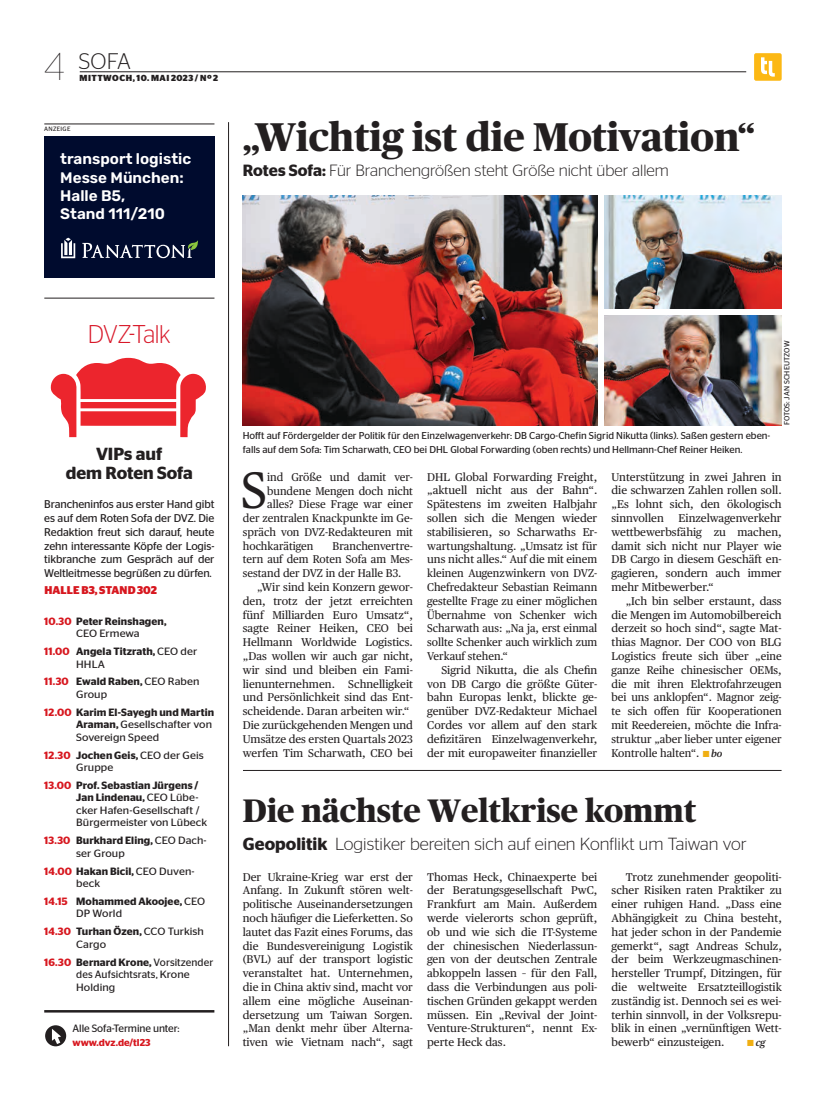
<style>
.page{position:relative;width:826px;height:1099px;background:#fff}
.page>*{position:absolute;margin:0;border:0;box-sizing:border-box;transform-origin:0 0}
.t1{font:51px "Publico Text";color:#231f20}
.t2{font:800 40px "Publico Headline";color:#231f20}
.t3{font:100 38.75px "Stag Sans";color:#231f20}
.t4{font:800 32.5px "Publico Headline";color:#231f20}
.t5{font:300 25.62px "Stag Sans";letter-spacing:-.02em;color:#d81829;scale:.94 1}
.t6{font:300 22.5px "Stag Sans";color:#231f20}
.t7{font:300 17.5px "Stag Sans";color:#231f20}
.t8{font:600 17.5px/18.8px "Stag Sans";color:#231f20;text-align:center}
.t9{font:300 16.25px "Stag Sans";color:#231f20}
.t10{font:600 15.25px/18.2px "Rubik";color:#fff}
.t11{font:11.25px/13.8px "Publico Text";color:#231f20;text-align:justify}
.t12{font:11.25px/13.8px "Stag Sans";letter-spacing:-.01em;color:#231f20;text-align:justify}
.t13{font:700 11.25px "Stag Sans";letter-spacing:.01em;color:#d7171f}
.t14{font:10.62px/12.5px "Stag Sans";letter-spacing:.005em;color:#231f20;scale:1.06 1}
.t15{font:600 10.62px/12.5px "Stag Sans";letter-spacing:.01em;color:#231f20}
.t16{font:10.62px/12.5px "Stag Sans";letter-spacing:.005em;color:#231f20}
.t17{font:10px/13.8px "Stag Sans";color:#231f20}
.t18{font:600 10px "Stag Sans";color:#d7171f}
.t19{font:italic 600 10px "Publico Text";color:#231f20}
.t20{font:700 8.75px "Stag Sans";letter-spacing:.05em;color:#231f20}
.t21{font:7.5px "Stag Sans";letter-spacing:.015em;color:#231f20}
.t22{font:6.25px "Stag Sans";letter-spacing:.05em;color:#231f20}
.s1{font-weight:600}
.s2{color:#d7171f}
.s3{font-weight:400}
.s4{font-weight:600;color:#d7171f}
.s5{font-size:8.75px;color:#f0af13}
.s6{font-weight:600;font-style:italic;font-size:10px}
.s7{font-weight:400;font-style:normal;font-size:8.75px;color:#f0af13}
</style>
<div class="page">
<div style="left:754px;top:53px;width:27px;height:28px;background:#fcb814;border-radius:2px"></div>
<svg style="left:761px;top:57px;width:13px;height:20px"></svg>
<hr style="left:80px;top:71px;width:666px;height:1px;background:#231f20">
<img style="left:243px;top:196px;width:354px;height:229px">
<img style="left:604px;top:196px;width:177px;height:112px">
<img style="left:604px;top:315px;width:177px;height:110px">
<svg style="left:50px;top:357px;width:156px;height:81px"></svg>
<hr style="left:243px;top:770px;width:538px;height:1px;background:#231f20">
<hr style="left:44px;top:1010px;width:170px;height:2px;background:#231f20">
<div style="left:45px;top:1025px;width:21px;height:21px;background:#231f20;border-radius:50%"></div>
<svg style="left:52px;top:1029px;width:9px;height:15px"></svg>
<hr style="left:228px;top:122px;width:1px;height:924px;background:#231f20">
<hr style="left:44px;top:298px;width:170px;height:1px;background:#231f20">
<hr style="left:44px;top:124px;width:170px;height:1px;background:#231f20">
<div style="left:44px;top:136px;width:170px;height:142px;background:#000b2e"></div>
<svg style="left:61px;top:238px;width:14px;height:20px"></svg>
<svg style="left:82px;top:240px;width:116px;height:18px"></svg>
<h3 class="t3" style="left:44px;top:45px;width:22px">4</h3>
<h3 class="t6" style="left:79px;top:49px;width:54px">SOFA</h3>
<p class="t20" style="left:79px;top:73px;width:140px">MITTWOCH, 10. MAI 2023 / Nº 2</p>
<p class="t22" style="left:44px;top:126px;width:28px">ANZEIGE</p>
<h3 class="t10" style="left:60px;top:150px;width:133px">transport logistic<br>Messe München:<br>Halle B5,<br>Stand 111/210</h3>
<h2 class="t2" style="left:243px;top:108px;width:513px">„Wichtig ist die Motivation“</h2>
<h3 class="t9" style="left:243px;top:161px;width:427px"><span class="s1">Rotes Sofa:</span> Für Branchengrößen steht Größe nicht über allem</h3>
<h3 class="t5" style="left:88px;top:320px;width:89px">DVZ-Talk</h3>
<h3 class="t8" style="left:66px;top:445px;width:129px">VIPs auf<br>dem Roten Sofa</h3>
<p class="t12" style="left:44px;top:497px;width:172px">Brancheninfos aus erster Hand gibt es auf dem Roten Sofa der DVZ. Die Redaktion freut sich darauf, heute zehn interessante Köpfe der Logis&shy;tikbranche zum Gespräch auf der Weltleitmesse begrüßen zu dürfen.</p>
<p class="t13" style="left:44px;top:583px;width:114px">HALLE B3, STAND 302</p>
<p class="t15" style="left:44px;top:614px;width:124px;text-align:center"><span class="s2">10.30</span> Peter Reinshagen,<br><span class="s3">CEO Ermewa</span></p>
<p class="t15" style="left:76px;top:645px;width:123px;text-indent:-32px"><span class="s2">11.00</span> Angela Titzrath, <span class="s3">CEO der<br>HHLA</span></p>
<p class="t14" style="left:76px;top:675px;width:118px;text-indent:-32px"><span class="s4">11.30</span> <span class="s1">Ewald Raben,</span> CEO Raben<br>Group</p>
<p class="t14" style="left:76px;top:705px;width:131px;text-indent:-32px"><span class="s4">12.00</span> <span class="s1">Karim El-Sayegh und Martin<br>Araman,</span> Gesellschafter von<br>Sovereign Speed</p>
<p class="t14" style="left:76px;top:748px;width:122px;text-indent:-32px"><span class="s4">12.30</span> <span class="s1">Jochen Geis,</span> CEO der Geis<br>Gruppe</p>
<p class="t14" style="left:76px;top:778px;width:125px;text-indent:-32px"><span class="s4">13.00</span> <span class="s1">Prof. Sebastian Jürgens /<br>Jan Lindenau,</span> CEO Lübe&shy;cker Hafen-Gesellschaft /<br>Bürgermeister von Lübeck</p>
<p class="t14" style="left:76px;top:834px;width:125px;text-indent:-32px"><span class="s4">13.30</span> <span class="s1">Burkhard Eling,</span> CEO Dach&shy;ser Group</p>
<p class="t14" style="left:76px;top:864px;width:113px;text-indent:-32px"><span class="s4">14.00</span> <span class="s1">Hakan Bicil,</span> CEO Duven&shy;beck</p>
<p class="t15" style="left:76px;top:894px;width:130px;text-indent:-32px"><span class="s2">14.15</span> Mohammed Akoojee, <span class="s3">CEO<br>DP World</span></p>
<p class="t14" style="left:76px;top:925px;width:122px;text-indent:-32px"><span class="s4">14.30</span> <span class="s1">Turhan Özen,</span> CCO Turkish<br>Cargo</p>
<p class="t16" style="left:76px;top:955px;width:139px;text-indent:-32px"><span class="s4">16.30</span> <span class="s1">Bernard Krone,</span> Vorsitzender des Aufsichtsrats, Krone<br>Holding</p>
<p class="t16" style="left:73px;top:1022px;width:109px">Alle Sofa-Termine unter:</p>
<p class="t18" style="left:73px;top:1036px;width:79px">www.dvz.de/tl23</p>
<p class="t17" style="left:243px;top:429px;width:529px">Hofft auf Fördergelder der Politik für den Einzelwagenverkehr: DB Cargo-Chefin Sigrid Nikutta (links). Saßen gestern eben&shy;falls auf dem Sofa: Tim Scharwath, CEO bei DHL Global Forwarding (oben rechts) und Hellmann-Chef Reiner Heiken.</p>
<p class="t21" style="left:782px;top:425px;width:86px;rotate:-90deg">FOTOS: JAN SCHEUTZOW</p>
<h1 class="t1" style="left:241px;top:452px;width:28px">S</h1>
<p class="t11" style="left:267px;top:469px;width:147px">ind Größe und damit ver-</p>
<p class="t11" style="left:267px;top:483px;width:147px">bundene Mengen doch nicht</p>
<p class="t11" style="left:267px;top:497px;width:147px">alles? Diese Frage war einer</p>
<p class="t11" style="left:243px;top:510px;width:172px">der zentralen Knackpunkte im Ge-</p>
<p class="t11" style="left:243px;top:524px;width:172px">spräch von DVZ-Redakteuren mit</p>
<p class="t11" style="left:243px;top:538px;width:72px">hochkarätigen</p>
<p class="t11" style="left:243px;top:538px;width:172px;text-indent:90px">Branchenvertre&shy;tern auf dem Roten Sofa am Mes&shy;sestand der DVZ in der Halle B3.</p>
<p class="t11" style="left:243px;top:579px;width:172px;text-align:left;text-indent:14px">„Wir sind kein Konzern gewor&shy;den, trotz der jetzt erreichten fünf Milliarden Euro Umsatz“, sagte Reiner Heiken, CEO bei<br>Hellmann Worldwide Logistics. „Das wollen wir auch gar nicht, wir sind und bleiben ein Fami&shy;lienunternehmen. Schnelligkeit und Persönlichkeit sind das Ent&shy;scheidende. Daran arbeiten wir.“<br>Die zurückgehenden Mengen und<br>Umsätze des ersten Quartals 2023 werfen Tim Scharwath, CEO bei</p>
<p class="t11" style="left:427px;top:469px;width:172px">DHL Global Forwarding Freight, „aktuell nicht aus der Bahn“.<br>Spätestens im zweiten Halbjahr sollen sich die Mengen wieder stabilisieren, so Scharwaths Er&shy;wartungshaltung. „Umsatz ist für uns nicht alles.“ Auf die mit einem kleinen Augenzwinkern von DVZ-Chefredakteur Sebastian Reimann gestellte Frage zu einer möglichen Übernahme von Schenker wich Scharwath aus: „Na ja, erst einmal sollte Schenker auch wirklich zum Verkauf stehen.“</p>
<p class="t11" style="left:427px;top:662px;width:172px;text-indent:14px">Sigrid Nikutta, die als Chefin von DB Cargo die größte Güter&shy;bahn Europas lenkt, blickte ge&shy;genüber DVZ-Redakteur Michael Cordes vor allem auf den stark defizitären Einzelwagenverkehr, der mit europaweiter finanzieller</p>
<p class="t11" style="left:611px;top:469px;width:172px">Unterstützung in zwei Jahren in die schwarzen Zahlen rollen soll. „Es lohnt sich, den ökologisch sinnvollen</p>
<p class="t11" style="left:611px;top:510px;width:172px;text-indent:67px">Einzelwagenverkehr wettbewerbsfähig zu machen, damit sich nicht nur Player wie DB Cargo in diesem Geschäft en&shy;gagieren, sondern auch immer mehr Mitbewerber.“</p>
<p class="t11" style="left:611px;top:593px;width:172px;text-indent:14px">„Ich bin selber erstaunt, dass die Mengen im Automobilbereich derzeit so hoch sind“, sagte Mat&shy;thias Magnor. Der COO von BLG Logistics freute sich über „eine ganze Reihe chinesischer OEMs, die mit ihren Elektrofahrzeugen bei uns anklopfen“. Magnor zeig&shy;te sich offen für Kooperationen mit Reedereien, möchte die Infra&shy;struktur „aber lieber unter eigener Kontrolle halten“. <span class="s5">■</span><span class="s6">bo</span></p>
<h3 class="t4" style="left:243px;top:786px;width:454px">Die nächste Weltkrise kommt</h3>
<h3 class="t7" style="left:243px;top:834px;width:505px"><span class="s1">Geopolitik</span> Logistiker bereiten sich auf einen Konflikt um Taiwan vor</h3>
<p class="t11" style="left:243px;top:869px;width:172px">Der Ukraine-Krieg war erst der Anfang. In Zukunft stören welt&shy;politische Auseinandersetzungen noch häufiger die Lieferketten. So lautet das Fazit eines Forums, das die Bundesvereinigung Logistik (BVL) auf der transport logistic veranstaltet hat. Unternehmen, die in China aktiv sind, macht vor allem eine mögliche Auseinan&shy;dersetzung um Taiwan Sorgen. „Man denkt mehr über Alterna&shy;tiven wie Vietnam nach“, sagt</p>
<p class="t11" style="left:427px;top:869px;width:172px">Thomas Heck, Chinaexperte bei der Beratungsgesellschaft PwC, Frankfurt am Main. Außerdem werde vielerorts schon geprüft, ob und wie sich die IT-Systeme der chinesischen Niederlassun&shy;gen von der deutschen Zentrale abkoppeln lassen – für den Fall, dass die Verbindungen aus poli&shy;tischen Gründen gekappt werden müssen. Ein „Revival der Joint-Venture-Strukturen“, nennt Ex&shy;perte Heck das.</p>
<p class="t11" style="left:611px;top:869px;width:172px;text-indent:14px">Trotz zunehmender geopoliti&shy;scher Risiken raten Praktiker zu einer ruhigen Hand. „Dass eine Abhängigkeit zu China besteht, hat jeder schon in der Pandemie gemerkt“, sagt Andreas Schulz, der beim Werkzeugmaschinen&shy;hersteller Trumpf, Ditzingen, für die weltweite Ersatzteillogistik zuständig ist. Dennoch sei es wei&shy;terhin sinnvoll, in der Volksrepu&shy;blik in einen „vernünftigen Wett&shy;bewerb“ einzusteigen.</p>
<p class="t19" style="left:746px;top:1035px;width:20px"><span class="s7">■</span>cg</p>
</div>
